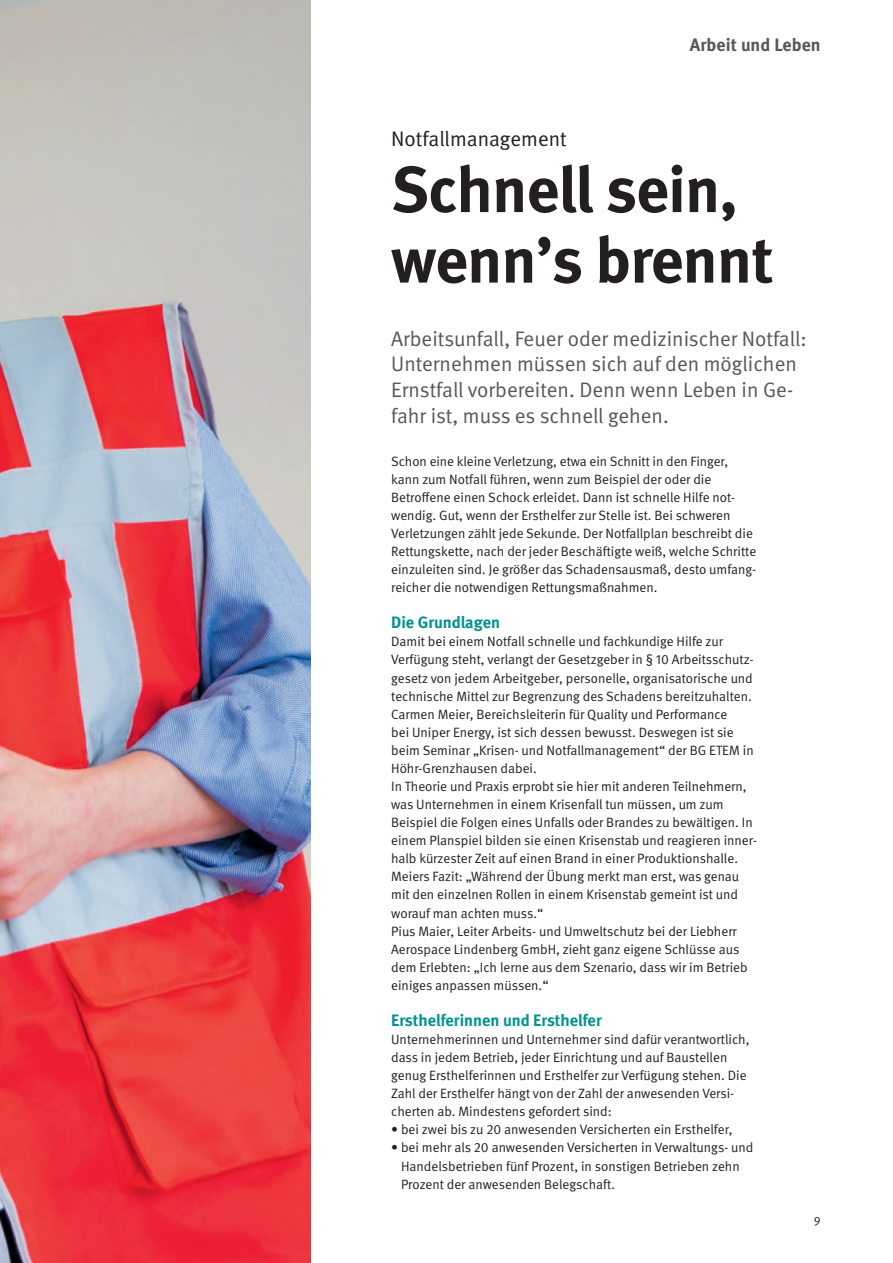
<style>
.page{position:relative;width:893px;height:1263px;background:#fff}
.page>*{position:absolute;margin:0;border:0;box-sizing:border-box;transform-origin:0 0}
.t1{font:700 64.5px/70.5px "DGUV Meta";letter-spacing:-.01em;color:#231f20}
.t2{font:21px/25.8px "DGUV Meta";color:#57585a}
.t3{font:21px "DGUV Meta";color:#231f20}
.t4{font:700 18px "DGUV Meta";color:#57585a}
.t5{font:700 16.5px "DGUV Meta";color:#009391}
.t6{font:13.5px/18.1px "DGUV Meta";color:#231f20}
.t7{font:12px "DGUV Meta";color:#231f20}
</style>
<div class="page">
<img style="left:0;top:0;width:310px;height:1263px">
<h3 class="t4" style="left:690px;top:34px;width:132px">Arbeit und Leben</h3>
<p class="t3" style="left:391px;top:126px;width:177px">Notfallmanagement</p>
<h3 class="t1" style="left:391px;top:156px;width:384px">Schnell sein, wenn’s brennt</h3>
<p class="t2" style="left:391px;top:326px;width:417px">Arbeitsunfall, Feuer oder medizinischer Notfall:<br>Unternehmen müssen sich auf den möglichen Ernstfall vorbereiten. Denn wenn Leben in Ge&shy;fahr ist, muss es schnell gehen.</p>
<p class="t6" style="left:391px;top:452px;width:367px">Schon eine kleine Verletzung, etwa ein Schnitt in den Finger, kann zum Notfall führen, wenn zum Beispiel der oder die Betroffene einen Schock erleidet. Dann ist schnelle Hilfe not&shy;wendig. Gut, wenn der Ersthelfer zur Stelle ist. Bei schweren Verletzungen zählt jede Sekunde. Der Notfallplan beschreibt die Rettungskette, nach der jeder Beschäftigte weiß, welche Schritte einzuleiten sind. Je größer das Schadensausmaß, desto umfang&shy;reicher die notwendigen Rettungsmaßnahmen.</p>
<h4 class="t5" style="left:391px;top:613px;width:110px">Die Grundlagen</h4>
<p class="t6" style="left:391px;top:633px;width:364px">Damit bei einem Notfall schnelle und fachkundige Hilfe zur Verfügung steht, verlangt der Gesetzgeber in § 10 Arbeitsschutz&shy;gesetz von jedem Arbeitgeber, personelle, organisatorische und technische Mittel zur Begrenzung des Schadens bereitzuhalten.<br>Carmen Meier, Bereichsleiterin für Quality und Performance<br>bei Uniper Energy, ist sich dessen bewusst. Deswegen ist sie beim Seminar „Krisen- und Notfallmanagement“ der BG ETEM in Höhr-Grenzhausen dabei.</p>
<p class="t6" style="left:391px;top:777px;width:367px">In Theorie und Praxis erprobt sie hier mit anderen Teilnehmern, was Unternehmen in einem Krisenfall tun müssen, um zum Beispiel die Folgen eines Unfalls oder Brandes zu bewältigen. In einem Planspiel bilden sie einen Krisenstab und reagieren inner&shy;halb kürzester Zeit auf einen Brand in einer Produktionshalle.<br>Meiers Fazit: „Während der Übung merkt man erst, was genau mit den einzelnen Rollen in einem Krisenstab gemeint ist und worauf man achten muss.“</p>
<p class="t6" style="left:391px;top:922px;width:358px">Pius Maier, Leiter Arbeits- und Umweltschutz bei der Liebherr Aerospace Lindenberg GmbH, zieht ganz eigene Schlüsse aus dem Erlebten: „Ich lerne aus dem Szenario, dass wir im Betrieb einiges anpassen müssen.“</p>
<h4 class="t5" style="left:391px;top:1010px;width:212px">Ersthelferinnen und Ersthelfer</h4>
<p class="t6" style="left:391px;top:1030px;width:360px">Unternehmerinnen und Unternehmer sind dafür verantwortlich, dass in jedem Betrieb, jeder Einrichtung und auf Baustellen genug Ersthelferinnen und Ersthelfer zur Verfügung stehen. Die Zahl der Ersthelfer hängt von der Zahl der anwesenden Versi&shy;cherten ab. Mindestens gefordert sind:</p>
<p class="t6" style="left:391px;top:1121px;width:343px">• bei zwei bis zu 20 anwesenden Versicherten ein Ersthelfer,</p>
<p class="t6" style="left:401px;top:1139px;width:354px;text-indent:-10px">• bei mehr als 20 anwesenden Versicherten in Verwaltungs- und<br>Handelsbetrieben fünf Prozent, in sonstigen Betrieben zehn<br>Prozent der anwesenden Belegschaft.</p>
<p class="t7" style="left:814px;top:1213px;width:8px">9</p>
</div>
